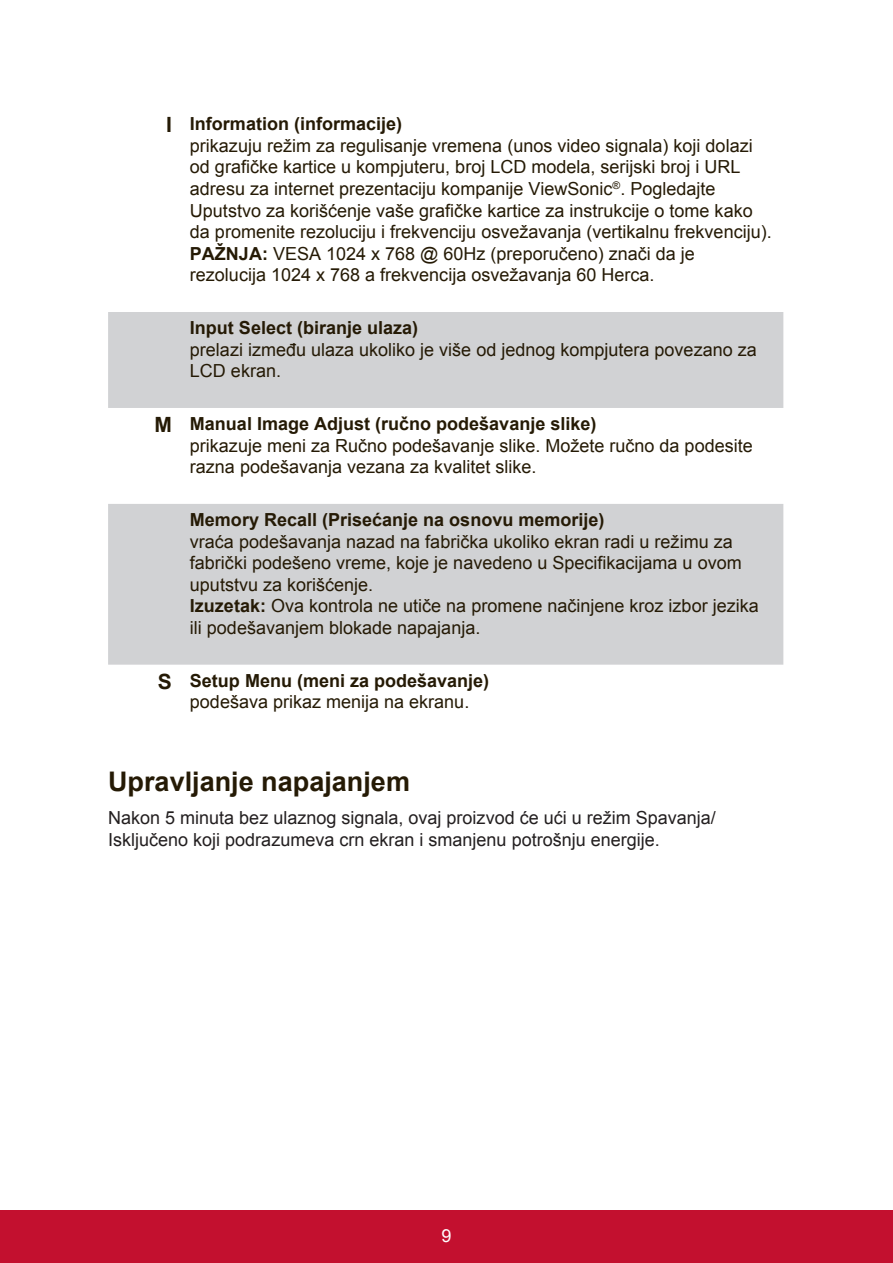
<style>
.page{position:relative;width:893px;height:1263px;background:#fff}
.page>*{position:absolute;margin:0;border:0;box-sizing:border-box;transform-origin:0 0}
.t1{font:700 27px "Arial";color:#251a05}
.t2{font:18px/21.6px "Arial";color:#251a05}
.t3{font:18px/21.6px "Arial";color:#231f20}
.t4{font:700 18px "Arial";color:#251a05}
.t5{font:18px "Arial";color:#fff}
.s1{font-weight:700;font-size:21px}
.s2{font-weight:700}
</style>
<div class="page">
<div style="left:0;top:1210px;width:892px;height:53px;background:#c3102f"></div>
<svg style="left:108px;top:312px;width:675px;height:352px;fill:#d1d2d4"></svg>
<p class="t2" style="left:190px;top:113px;width:583px;text-indent:-24px"><span class="s1">I</span> <span class="s2">Information (informacije)<br></span>prikazuju režim za regulisanje vremena (unos video signala) koji dolazi od grafičke kartice u kompjuteru, broj LCD modela, serijski broj i URL adresu za internet prezentaciju kompanije ViewSonic<sup>®</sup>. Pogledajte Uputstvo za korišćenje vaše grafičke kartice za instrukcije o tome kako da promenite rezoluciju i frekvenciju osvežavanja (vertikalnu frekvenciju).<br><span class="s2">PAŽNJA:</span> VESA 1024 x 768 @ 60Hz (preporučeno) znači da je rezolucija 1024 x 768 a frekvencija osvežavanja 60 Herca.</p>
<p class="t4" style="left:190px;top:316px;width:230px">Input Select (biranje ulaza)</p>
<p class="t2" style="left:190px;top:339px;width:568px">prelazi između ulaza ukoliko je više od jednog kompjutera povezano za<br>LCD ekran.</p>
<p class="t2" style="left:190px;top:413px;width:564px;text-indent:-35px"><span class="s1">M</span> <span class="s2">Manual Image Adjust (ručno podešavanje slike)<br></span>prikazuje meni za Ručno podešavanje slike. Možete ručno da podesite razna podešavanja vezana za kvalitet slike.</p>
<p class="t4" style="left:190px;top:507px;width:416px">Memory Recall (Prisećanje na osnovu memorije)</p>
<p class="t2" style="left:190px;top:530px;width:570px">vraća podešavanja nazad na fabrička ukoliko ekran radi u režimu za fabrički podešeno vreme, koje je navedeno u Specifikacijama u ovom uputstvu za korišćenje.<br><span class="s2">Izuzetak:</span> Ova kontrola ne utiče na promene načinjene kroz izbor jezika ili podešavanjem blokade napajanja.</p>
<p class="t2" style="left:190px;top:670px;width:301px;text-indent:-32px"><span class="s1">S</span> <span class="s2">Setup Menu (meni za podešavanje) </span>podešava prikaz menija na ekranu.</p>
<h1 class="t1" style="left:108px;top:763px;width:303px">Upravljanje napajanjem</h1>
<p class="t3" style="left:108px;top:807px;width:609px">Nakon 5 minuta bez ulaznog signala, ovaj proizvod će ući u režim Spavanja/<br>Isključeno koji podrazumeva crn ekran i smanjenu potrošnju energije.</p>
<p class="t5" style="left:441px;top:1223px;width:12px">9</p>
</div>
